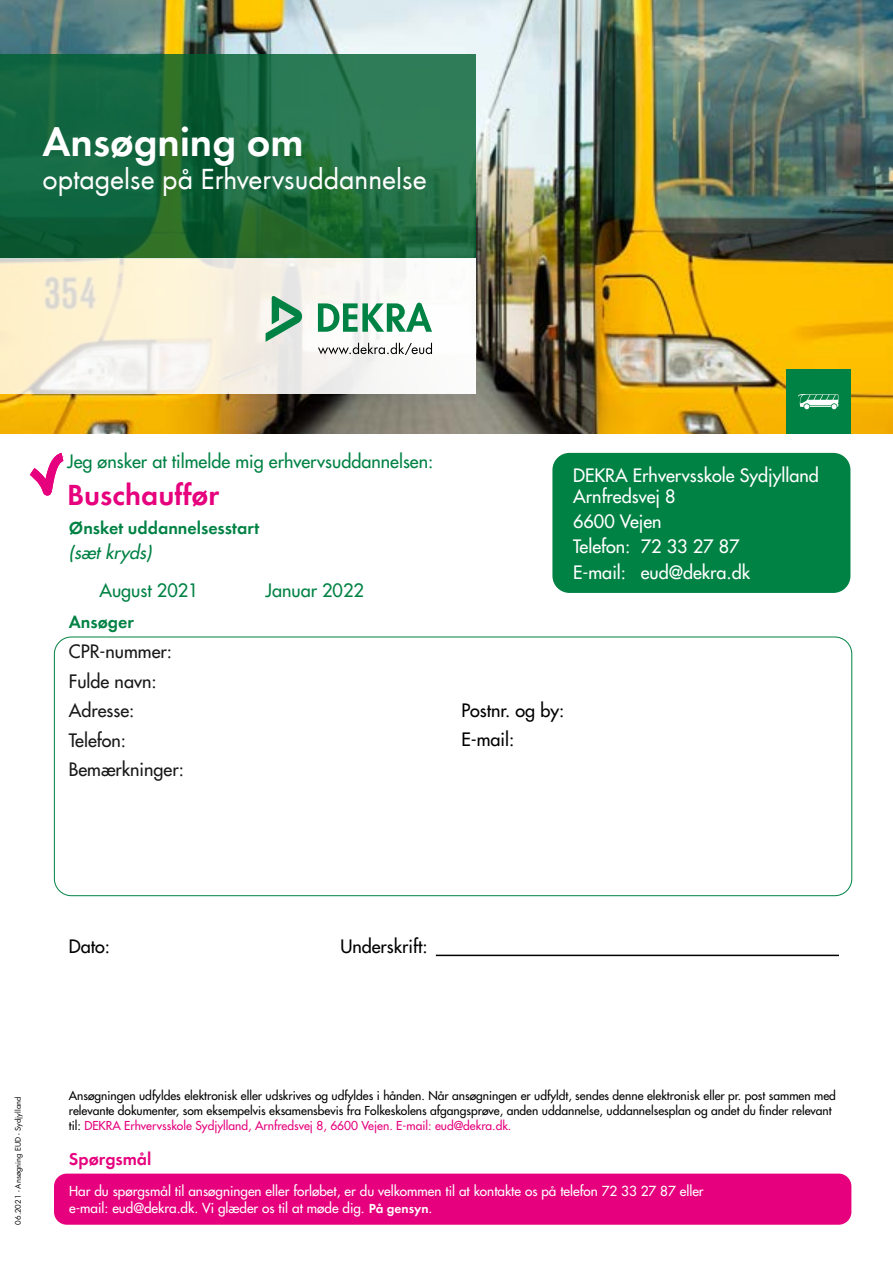
<style>
.page{position:relative;width:893px;height:1263px;background:#fff}
.page>*{position:absolute;margin:0;border:0;box-sizing:border-box;transform-origin:0 0}
.t1{font:42px "Futura Dem";color:#fff}
.t2{font:30px "Futura Boo";color:#fff}
.t3{font:30px "Futura Dem";color:#e6007d}
.t4{font:500 18px/29.5px "Futura Std";color:#000}
.t5{font:500 18px/25.2px "Futura Std";color:#fff}
.t6{font:500 18px "Futura Std";color:#008244}
.t7{font:18px "Futura Dem";color:#008244}
.t8{font:italic 500 18px "Futura Std";color:#008244}
.t9{font:18px "Futura Dem";color:#e6007d}
.t10{font:500 13.5px/16.5px "Futura Std";color:#fff}
.t11{font:500 12px/15px "Futura Std";color:#000}
.t12{font:7.5px "Futura Std";color:#000}
.s1{color:#e6007d}
.s2{font-family:"Futura Dem";font-weight:400}
</style>
<div class="page">
<img style="left:0;top:0;width:893px;height:434px">
<div style="left:552px;top:453px;width:298px;height:140px;background:#008244;border-radius:17px"></div>
<svg style="left:0;top:54px;width:475px;height:204px;background:#1c6b41"></svg>
<svg style="left:0;top:258px;width:475px;height:136px"></svg>
<svg style="left:318px;top:303px;width:114px;height:29px"></svg>
<svg style="left:266px;top:296px;width:36px;height:46px;background:#8fc1a7"></svg>
<svg style="left:318px;top:343px;width:114px;height:12px"></svg>
<svg style="left:30px;top:453px;width:33px;height:43px"></svg>
<div style="left:786px;top:370px;width:64px;height:64px;background:#008244"></div>
<svg style="left:798px;top:394px;width:40px;height:15px"></svg>
<hr style="left:436px;top:955px;width:403px;height:1px;background:#000">
<div style="left:54px;top:1173px;width:797px;height:52px;background:#e6007d;border-radius:13px"></div>
<h1 class="t1" style="left:43px;top:111px;width:263px">Ansøgning om</h1>
<h2 class="t2" style="left:43px;top:158px;width:386px">optagelse på Erhvervsuddannelse</h2>
<h3 class="t6" style="left:67px;top:450px;width:368px">Jeg ønsker at tilmelde mig erhvervsuddannelsen:</h3>
<h2 class="t3" style="left:67px;top:472px;width:154px">Buschauffør</h2>
<h3 class="t7" style="left:69px;top:515px;width:192px">Ønsket uddannelsesstart</h3>
<h3 class="t8" style="left:69px;top:541px;width:88px">(sæt kryds)</h3>
<h3 class="t6" style="left:99px;top:579px;width:101px">August 2021</h3>
<h3 class="t6" style="left:266px;top:579px;width:100px">Januar 2022</h3>
<h3 class="t7" style="left:69px;top:609px;width:67px">Ansøger</h3>
<h3 class="t4" style="left:69px;top:637px;width:117px">CPR-nummer:<br>Fulde navn:<br>Adresse:<br>Telefon:<br>Bemærkninger:</h3>
<h3 class="t5" style="left:573px;top:465px;width:247px;line-height:21px">DEKRA Erhvervsskole Sydjylland<br>Arnfredsvej 8</h3>
<h3 class="t5" style="left:573px;top:509px;width:178px">6600 Vejen<br>Telefon: 72 33 27 87<br>E-mail: eud@dekra.dk</h3>
<h3 class="t4" style="left:461px;top:695px;width:105px">Postnr. og by:<br>E-mail:</h3>
<h3 class="t4" style="left:69px;top:932px;width:43px">Dato:</h3>
<h3 class="t4" style="left:340px;top:932px;width:89px">Underskrift:</h3>
<p class="t12" style="left:13px;top:1225px;width:129px;rotate:-90deg">06.2021 - Ansøgning EUD - Sydjylland</p>
<p class="t11" style="left:69px;top:1088px;width:769px">Ansøgningen udfyldes elektronisk eller udskrives og udfyldes i hånden. Når ansøgningen er udfyldt, sendes denne elektronisk eller pr. post sammen med relevante dokumenter, som eksempelvis eksamensbevis fra Folkeskolens afgangsprøve, anden uddannelse, uddannelsesplan og andet du finder relevant til: <span class="s1">DEKRA Erhvervsskole Sydjylland, Arnfredsvej 8, 6600 Vejen. E-mail: eud@dekra.dk.</span></p>
<h3 class="t9" style="left:69px;top:1146px;width:84px">Spørgsmål</h3>
<p class="t10" style="left:69px;top:1183px;width:636px">Har du spørgsmål til ansøgningen eller forløbet, er du velkommen til at kontakte os på telefon 72 33 27 87 eller e-mail: eud@dekra.dk. Vi glæder os til at møde dig. <span class="s2">På gensyn</span>.</p>
</div>
